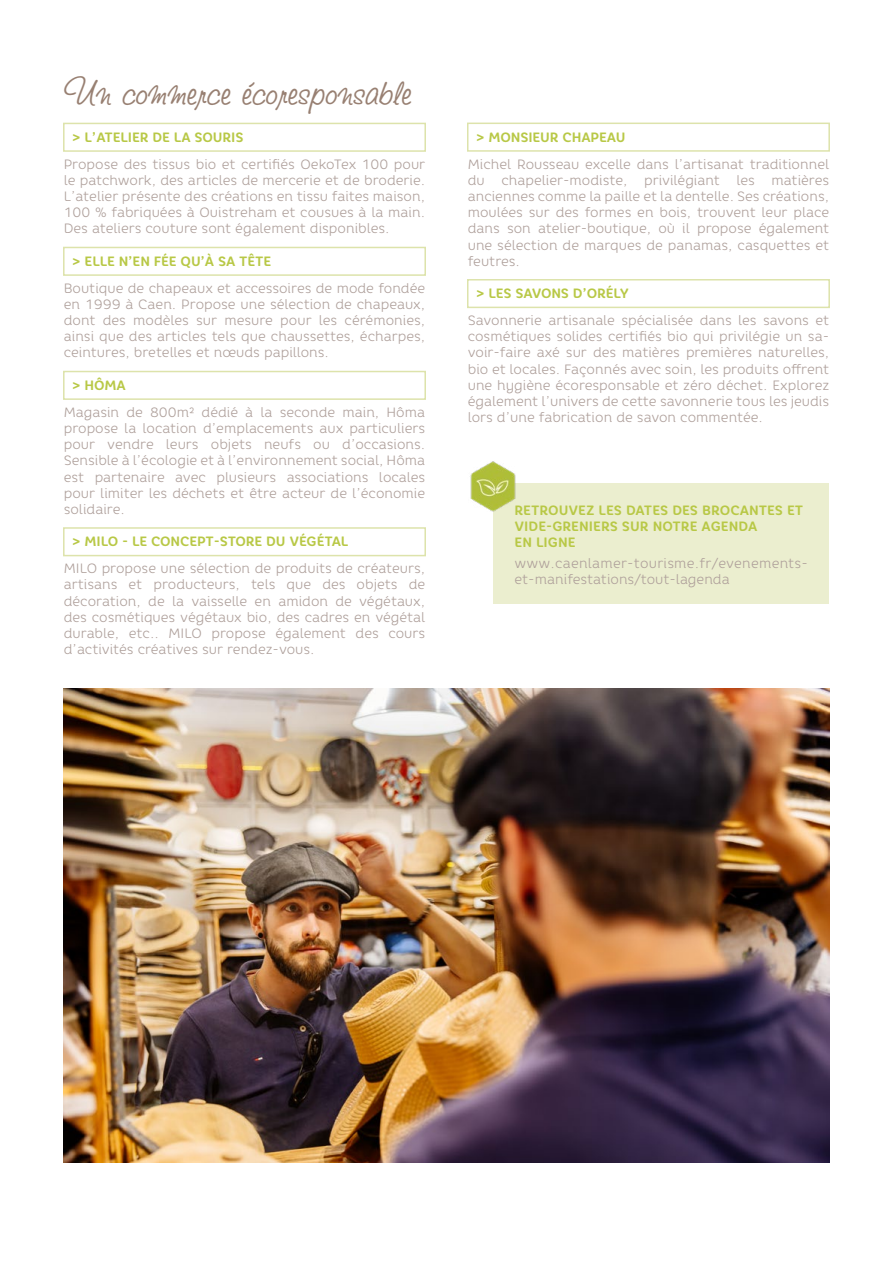
<style>
.page{position:relative;width:893px;height:1263px;background:#fff}
.page>*{position:absolute;margin:0;border:0;box-sizing:border-box;transform-origin:0 0}
.script{font:45px "Studio Script ITC Std";color:#988072}
.txt{font:300 13.5px/16.2px "Core Rhino 35";color:#ae9f9a;text-align:justify}
.txt_titre__rubrique{font:700 13.5px/16.2px "Core Rhino 65";letter-spacing:-.01em;color:#b8c846}
</style>
<div class="page">
<div style="left:493px;top:484px;width:336px;height:83px;background:#ebeecf"></div>
<div style="left:493px;top:558px;width:336px;height:46px;background:#ebeecf"></div>
<div style="left:63px;top:123px;width:363px;height:29px;border:2px solid #dde3ab"></div>
<div style="left:63px;top:247px;width:363px;height:29px;border:2px solid #dde3ab"></div>
<div style="left:63px;top:371px;width:363px;height:29px;border:2px solid #dde3ab"></div>
<div style="left:63px;top:527px;width:363px;height:29px;border:2px solid #dde3ab"></div>
<img style="left:64px;top:689px;width:765px;height:473px">
<img style="left:470px;top:461px;width:49px;height:50px">
<div style="left:467px;top:123px;width:363px;height:29px;border:2px solid #dde3ab"></div>
<div style="left:467px;top:279px;width:363px;height:29px;border:2px solid #dde3ab"></div>
<p class="script" style="left:64px;top:65px;width:350px">Un commerce écoresponsable</p>
<p class="txt_titre__rubrique" style="left:72px;top:129px;width:173px">&gt; L’ATELIER DE LA SOURIS</p>
<p class="txt" style="left:64px;top:156px;width:363px">Propose des tissus bio et certifiés OekoTex 100 pour le patchwork, des articles de mercerie et de broderie.<br>L’atelier présente des créations en tissu faites maison, 100 % fabriquées à Ouistreham et cousues à la main.<br>Des ateliers couture sont également disponibles.</p>
<p class="txt_titre__rubrique" style="left:72px;top:253px;width:200px">&gt; ELLE N’EN FÉE QU’À SA TÊTE</p>
<p class="txt" style="left:64px;top:280px;width:363px">Boutique de chapeaux et accessoires de mode fondée en 1999 à Caen. Propose une sélection de chapeaux, dont des modèles sur mesure pour les cérémonies, ainsi que des articles tels que chaussettes, écharpes, ceintures, bretelles et nœuds papillons.</p>
<p class="txt_titre__rubrique" style="left:72px;top:377px;width:55px">&gt; HÔMA</p>
<p class="txt" style="left:64px;top:404px;width:363px">Magasin de 800m² dédié à la seconde main, Hôma propose la location d’emplacements aux particuliers pour vendre leurs objets neufs ou d’occasions.<br>Sensible à l’écologie et à l’environnement social, Hôma est partenaire avec plusieurs associations locales pour limiter les déchets et être acteur de l’économie solidaire.</p>
<p class="txt_titre__rubrique" style="left:72px;top:533px;width:277px">&gt; MILO - LE CONCEPT-STORE DU VÉGÉTAL</p>
<p class="txt" style="left:64px;top:560px;width:363px">MILO propose une sélection de produits de créateurs, artisans et producteurs, tels que des objets de décoration, de la vaisselle en amidon de végétaux, des cosmétiques végétaux bio, des cadres en végétal durable, etc.. MILO propose également des cours d’activités créatives sur rendez-vous.</p>
<p class="txt_titre__rubrique" style="left:476px;top:129px;width:151px">&gt; MONSIEUR CHAPEAU</p>
<p class="txt" style="left:468px;top:155px;width:363px">Michel Rousseau excelle dans l’artisanat traditionnel du chapelier-modiste, privilégiant les matières anciennes comme la paille et la dentelle. Ses créations, moulées sur des formes en bois, trouvent leur place dans son atelier-boutique, où il propose également une sélection de marques de panamas, casquettes et feutres.</p>
<p class="txt_titre__rubrique" style="left:476px;top:285px;width:154px">&gt; LES SAVONS D’ORÉLY</p>
<p class="txt" style="left:468px;top:312px;width:363px">Savonnerie artisanale spécialisée dans les savons et cosmétiques solides certifiés bio qui privilégie un sa&shy;voir-faire axé sur des matières premières naturelles, bio et locales. Façonnés avec soin, les produits offrent une hygiène écoresponsable et zéro déchet. Explorez également l’univers de cette savonnerie tous les jeudis lors d’une fabrication de savon commentée.</p>
<p class="txt_titre__rubrique" style="left:514px;top:502px;width:290px">RETROUVEZ LES DATES DES BROCANTES ET<br>VIDE-GRENIERS SUR NOTRE AGENDA<br>EN LIGNE</p>
<p class="txt" style="left:514px;top:555px;width:295px">www.caenlamer-tourisme.fr/evenements&shy;et-manifestations/tout-lagenda</p>
</div>
